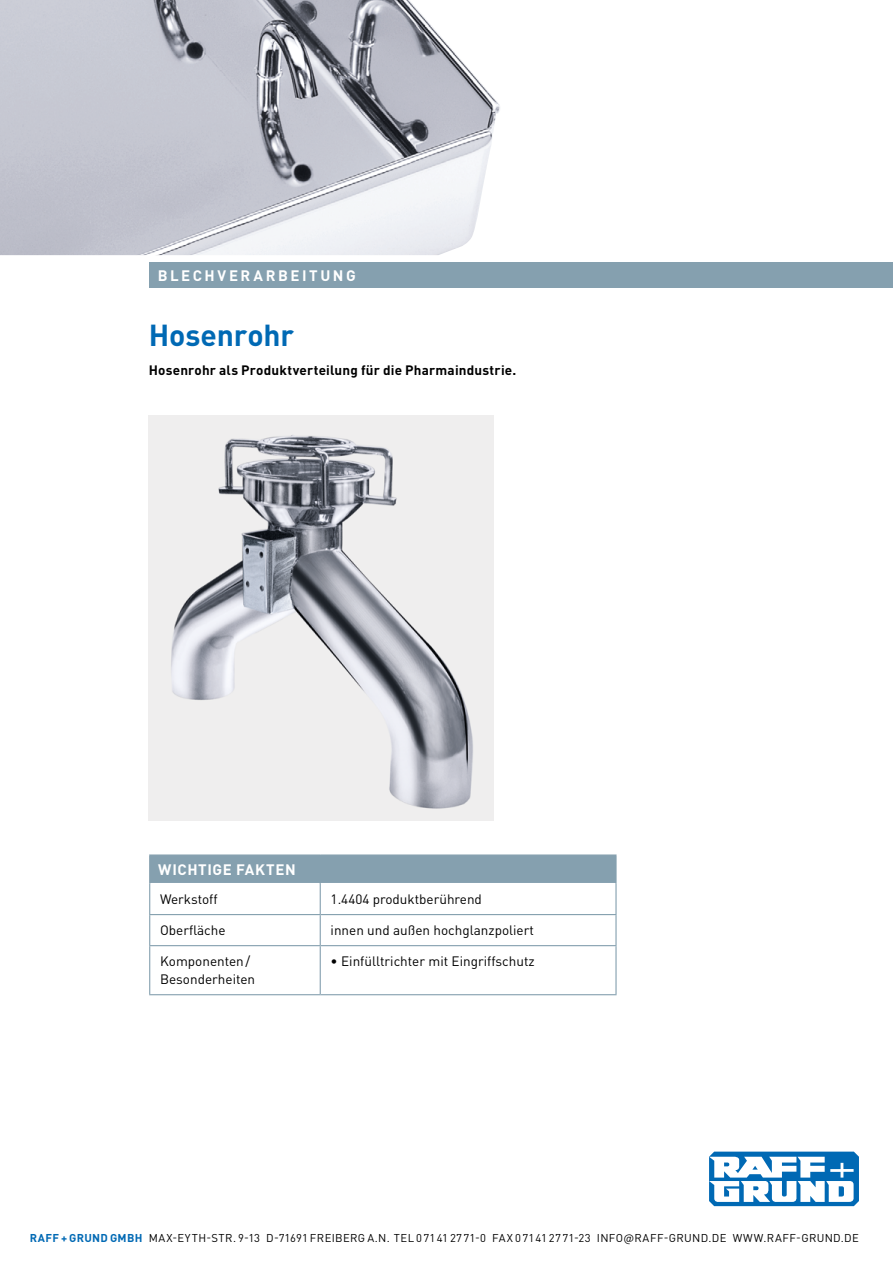
<style>
.page{position:relative;width:893px;height:1263px;background:#fff}
.page>*{position:absolute;margin:0;border:0;box-sizing:border-box;transform-origin:0 0}
.t1{font:700 30px "DIN Pro";letter-spacing:-.005em;color:#0069b4}
.t2{font:700 15px "DIN Pro";letter-spacing:.165em;color:#fff}
.t3{font:700 15px "DIN Pro";letter-spacing:.04em;color:#fff}
.t4{font:13.5px/18px "DIN Pro";color:#000}
.t5{font:700 13.5px "DIN Pro";letter-spacing:.01em;color:#000}
.t6{font:11.25px "DIN Pro";letter-spacing:.03em;color:#000}
.s1{font-weight:700;color:#0069b4}
</style>
<div class="page">
<img style="left:0;top:0;width:500px;height:255px">
<div style="left:149px;top:262px;width:744px;height:26px;background:#85a0af"></div>
<img style="left:149px;top:416px;width:344px;height:405px">
<svg style="left:150px;top:884px;width:465px;height:110px"></svg>
<hr style="left:149px;top:854px;width:171px;height:2px;background:#85a0af">
<div style="left:149px;top:855px;width:466px;height:28px;background:#85a0af"></div>
<hr style="left:320px;top:854px;width:297px;height:2px;background:#85a0af">
<hr style="left:615px;top:856px;width:2px;height:27px;background:#85a0af">
<hr style="left:149px;top:883px;width:1px;height:31px;background:#85a0af">
<hr style="left:320px;top:883px;width:1px;height:31px;background:#85a0af">
<hr style="left:615px;top:883px;width:2px;height:31px;background:#85a0af">
<hr style="left:149px;top:915px;width:1px;height:30px;background:#85a0af">
<hr style="left:149px;top:914px;width:171px;height:1px;background:#85a0af">
<hr style="left:320px;top:914px;width:297px;height:1px;background:#85a0af">
<hr style="left:320px;top:915px;width:1px;height:30px;background:#85a0af">
<hr style="left:615px;top:915px;width:2px;height:30px;background:#85a0af">
<hr style="left:149px;top:946px;width:1px;height:48px;background:#85a0af">
<hr style="left:149px;top:945px;width:171px;height:1px;background:#85a0af">
<hr style="left:320px;top:945px;width:297px;height:1px;background:#85a0af">
<hr style="left:320px;top:946px;width:1px;height:48px;background:#85a0af">
<hr style="left:615px;top:946px;width:2px;height:48px;background:#85a0af">
<hr style="left:149px;top:994px;width:171px;height:1px;background:#85a0af">
<hr style="left:320px;top:994px;width:297px;height:1px;background:#85a0af">
<svg style="left:709px;top:1151px;width:150px;height:55px"></svg>
<p class="t2" style="left:158px;top:265px;width:199px">BLECHVERARBEITUNG</p>
<h1 class="t1" style="left:149px;top:315px;width:147px">Hosenrohr</h1>
<p class="t5" style="left:149px;top:361px;width:369px">Hosenrohr als Produktverteilung für die Pharmaindustrie.</p>
<p class="t3" style="left:158px;top:859px;width:139px">WICHTIGE FAKTEN</p>
<p class="t4" style="left:160px;top:890px;width:59px">Werkstoff</p>
<p class="t4" style="left:331px;top:890px;width:153px">1.4404 produktberührend</p>
<p class="t4" style="left:160px;top:921px;width:67px">Oberfläche</p>
<p class="t4" style="left:331px;top:921px;width:205px">innen und außen hochglanzpoliert</p>
<p class="t4" style="left:160px;top:952px;width:97px">Komponenten/<br>Besonderheiten</p>
<p class="t4" style="left:331px;top:952px;width:206px">• Einfülltrichter mit Eingriffschutz</p>
<p class="t6" style="left:30px;top:1230px;width:831px"><span class="s1">RAFF + GRUND GMBH</span> MAX-EYTH-STR. 9-13 D-71691 FREIBERG A.N. TEL 07141 2771-0 FAX 07141 2771-23 INFO@RAFF-GRUND.DE WWW.RAFF-GRUND.DE</p>
</div>
